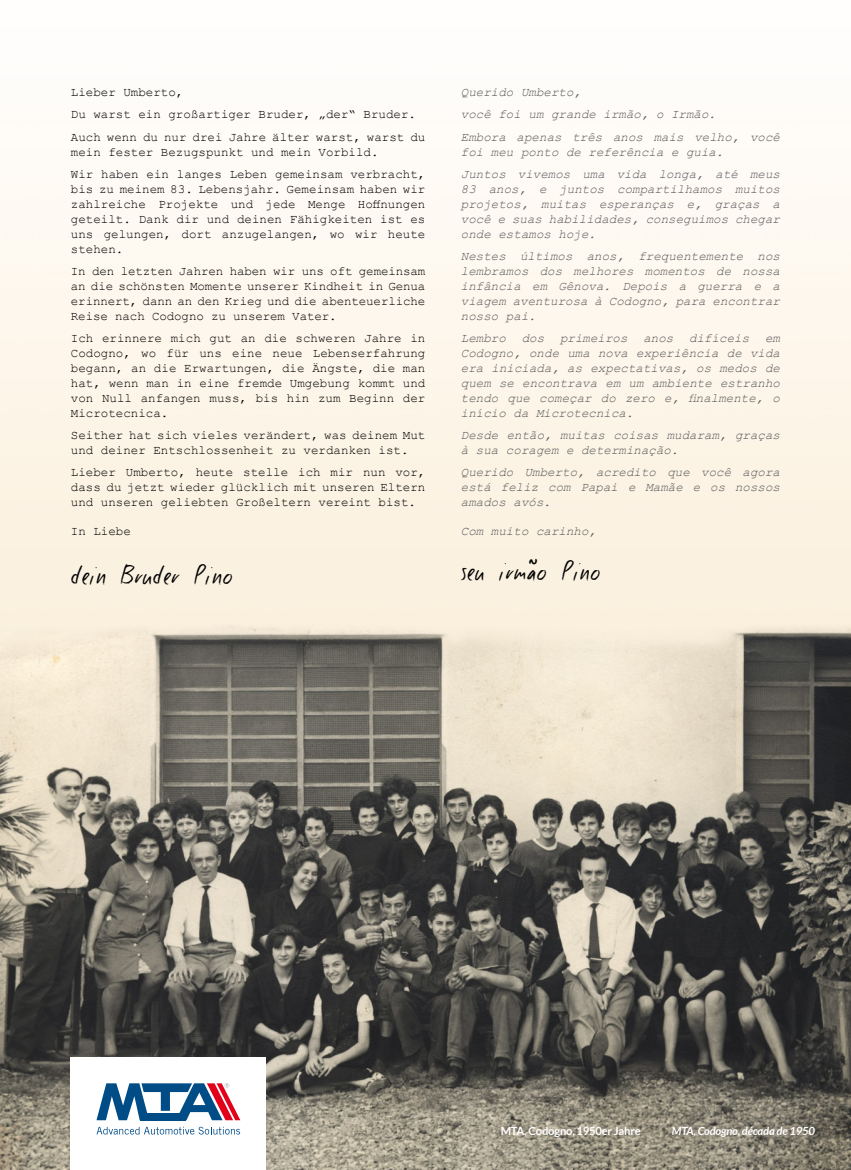
<style>
.page{position:relative;width:851px;height:1170px;background:#fff}
.page>*{position:absolute;margin:0;border:0;box-sizing:border-box;transform-origin:0 0}
.t1{font:27.5px "Good Foot";color:#000}
.t2{font:12.5px/15px "Courier New";color:#000;text-align:justify}
.t3{font:italic 12.5px/15px "Courier New";color:#58585a;text-align:justify}
.t4{font:italic 700 11.25px "Lato";letter-spacing:-.02em;color:#fff}
.t5{font:700 11.25px "Lato";letter-spacing:-.02em;color:#fff}
</style>
<div class="page">
<img style="left:0;top:163px;width:850px;height:1006px">
<div style="left:71px;top:1057px;width:195px;height:112px;background:#fff"></div>
<svg style="left:96px;top:1083px;width:144px;height:37px"></svg>
<svg style="left:96px;top:1126px;width:144px;height:8px"></svg>
<p class="t2" style="left:71px;top:81px;width:356px;line-height:22.1px;text-align:left">Lieber Umberto,<br>Du warst ein großartiger Bruder, „der“ Bruder.<br>Auch wenn du nur drei Jahre älter warst, warst du</p>
<p class="t2" style="left:71px;top:140px;width:356px;line-height:22.1px">mein fester Bezugspunkt und mein Vorbild.<br>Wir haben ein langes Leben gemeinsam verbracht,</p>
<p class="t2" style="left:71px;top:181px;width:356px">bis zu meinem 83. Lebensjahr. Gemeinsam haben wir zahlreiche Projekte und jede Menge Hoffnungen geteilt. Dank dir und deinen Fähigkeiten ist es uns gelungen, dort anzugelangen, wo wir heute stehen.</p>
<p class="t2" style="left:71px;top:263px;width:356px">In den letzten Jahren haben wir uns oft gemeinsam an die schönsten Momente unserer Kindheit in Genua erinnert, dann an den Krieg und die abenteuerliche Reise nach Codogno zu unserem Vater.</p>
<p class="t2" style="left:71px;top:330px;width:356px">Ich erinnere mich gut an die schweren Jahre in Codogno, wo für uns eine neue Lebenserfahrung begann, an die Erwartungen, die Ängste, die man hat, wenn man in eine fremde Umgebung kommt und von Null anfangen muss, bis hin zum Beginn der Microtecnica.</p>
<p class="t2" style="left:71px;top:427px;width:356px">Seither hat sich vieles verändert, was deinem Mut und deiner Entschlossenheit zu verdanken ist.</p>
<p class="t2" style="left:71px;top:464px;width:356px">Lieber Umberto, heute stelle ich mir nun vor, dass du jetzt wieder glücklich mit unseren Eltern und unseren geliebten Großeltern vereint bist.</p>
<p class="t2" style="left:71px;top:523px;width:61px">In Liebe</p>
<h1 class="t1" style="left:71px;top:557px;width:164px">dein Bruder Pino</h1>
<p class="t3" style="left:461px;top:81px;width:320px;line-height:22.1px;text-align:left">Querido Umberto,<br>você foi um grande irmão, o Irmão.<br>Embora apenas três anos mais velho, você</p>
<p class="t3" style="left:461px;top:140px;width:320px;line-height:22.1px">foi meu ponto de referência e guia.<br>Juntos vivemos uma vida longa, até meus</p>
<p class="t3" style="left:461px;top:180px;width:320px">83 anos, e juntos compartilhamos muitos projetos, muitas esperanças e, graças a você e suas habilidades, conseguimos chegar onde estamos hoje.</p>
<p class="t3" style="left:461px;top:248px;width:320px">Nestes últimos anos, frequentemente nos lembramos dos melhores momentos de nossa infância em Gênova. Depois a guerra e a viagem aventurosa à Codogno, para encontrar nosso pai.</p>
<p class="t3" style="left:461px;top:330px;width:46px">Lembro</p>
<p class="t3" style="left:521px;top:330px;width:24px">dos</p>
<p class="t3" style="left:560px;top:330px;width:69px">primeiros</p>
<p class="t3" style="left:643px;top:330px;width:31px">anos</p>
<p class="t3" style="left:689px;top:330px;width:61px">difíceis</p>
<p class="t3" style="left:461px;top:330px;width:320px;text-indent:304px">em Codogno, onde uma nova experiência de vida era iniciada, as expectativas, os medos de quem se encontrava em um ambiente estranho tendo que começar do zero e, finalmente, o início da Microtecnica.</p>
<p class="t3" style="left:461px;top:427px;width:320px">Desde então, muitas coisas mudaram, graças à sua coragem e determinação.</p>
<p class="t3" style="left:461px;top:464px;width:320px">Querido Umberto, acredito que você agora está feliz com Papai e Mamãe e os nossos amados avós.</p>
<p class="t3" style="left:461px;top:523px;width:136px">Com muito carinho,</p>
<h1 class="t1" style="left:461px;top:554px;width:142px">seu irma˜o Pino</h1>
<p class="t5" style="left:500px;top:1123px;width:142px">MTA, Codogno, 1950er Jahre</p>
<p class="t4" style="left:671px;top:1123px;width:144px">MTA, Codogno, década de 1950</p>
</div>
